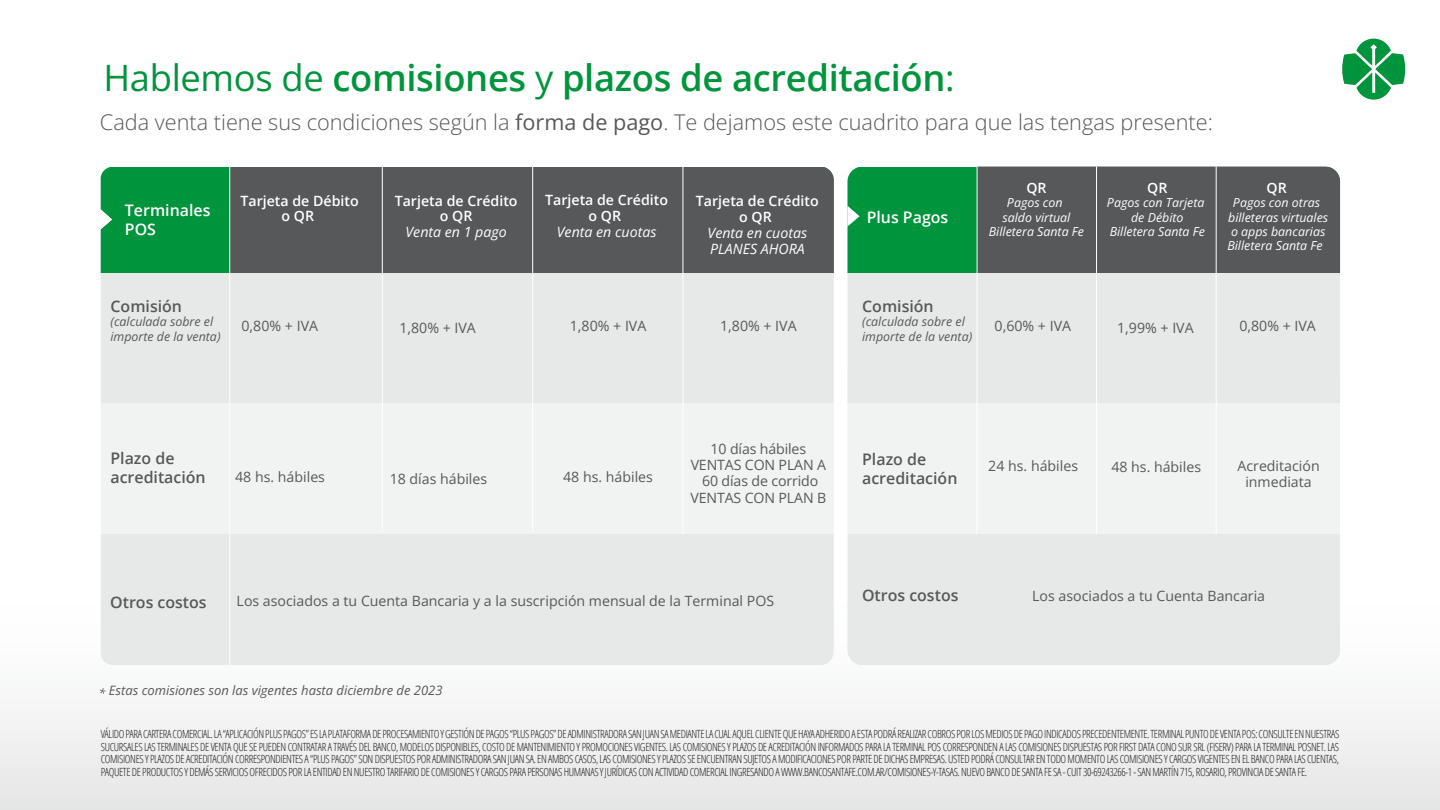
<style>
.page{position:relative;width:1440px;height:810px;background:#fff}
.page>*{position:absolute;margin:0;border:0;box-sizing:border-box;transform-origin:0 0}
.t1{font:600 36.38px "Open Sans";letter-spacing:-.01em;color:#00943d}
.t2{font:300 21.67px "Open Sans";color:#57585a}
.t3{font:600 15.98px/19.1px "Open Sans";color:#57585a}
.t4{font:600 15.98px/19.1px "Open Sans";color:#fff}
.t5{font:14.17px/16.2px "Open Sans";color:#57585a;text-align:center}
.t6{font:600 14.17px/16px "Open Sans";color:#fff;text-align:center}
.t7{font:italic 14.17px/16px "Open Sans";color:#fff}
.t8{font:italic 12.98px "Open Sans";color:#57585a}
.t9{font:italic 12.38px/14.2px "Open Sans";color:#fff;text-align:center}
.t10{font:italic 12.38px/14.9px "Open Sans";color:#57585a}
.t11{font:300 condensed 11.25px/12.8px "Open Sans";letter-spacing:-.035em;color:#231f20;text-align:justify}
.s1{font-weight:400}
</style>
<div class="page">
<div style="left:0;top:587px;width:1440px;height:223px;background:#f1f2f1"></div>
<svg style="left:1342px;top:39px;width:64px;height:61px"></svg>
<div style="left:847px;top:372px;width:493px;height:162px;background:#f1f3f2"></div>
<div style="left:847px;top:534px;width:493px;height:131px;background:#e7e9e8"></div>
<div style="left:847px;top:272px;width:493px;height:131px;background:#e7e9e8"></div>
<div style="left:847px;top:167px;width:493px;height:106px;background:#00943d"></div>
<div style="left:977px;top:167px;width:363px;height:106px;background:#57585a"></div>
<hr style="left:1096px;top:167px;width:1px;height:367px;background:#fff">
<hr style="left:1216px;top:167px;width:1px;height:367px;background:#fff">
<hr style="left:977px;top:167px;width:1px;height:367px;background:#fff">
<svg style="left:847px;top:206px;width:13px;height:21px"></svg>
<svg style="left:100px;top:688px;width:5px;height:6px"></svg>
<div style="left:100px;top:403px;width:734px;height:131px;background:#f1f3f2"></div>
<div style="left:100px;top:534px;width:734px;height:131px;background:#e7e9e8"></div>
<div style="left:100px;top:272px;width:734px;height:131px;background:#e7e9e8"></div>
<div style="left:100px;top:167px;width:734px;height:106px;background:#00943d"></div>
<div style="left:230px;top:167px;width:604px;height:106px;background:#57585a"></div>
<hr style="left:229px;top:167px;width:1px;height:498px;background:#fff">
<hr style="left:382px;top:167px;width:1px;height:365px;background:#fff">
<hr style="left:532px;top:167px;width:1px;height:365px;background:#fff">
<hr style="left:683px;top:167px;width:1px;height:367px;background:#fff">
<svg style="left:100px;top:208px;width:12px;height:24px"></svg>
<h1 class="t1" style="left:104px;top:53px;width:853px"><span class="s1">Hablemos de</span> comisiones <span class="s1">y</span> plazos de acreditación<span class="s1">:</span></h1>
<h2 class="t2" style="left:100px;top:108px;width:1114px">Cada venta tiene sus condiciones según la <span class="s1">forma de pago</span>. Te dejamos este cuadrito para que las tengas presente:</h2>
<h3 class="t4" style="left:125px;top:200px;width:87px">Terminales<br>POS</h3>
<p class="t6" style="left:241px;top:192px;width:120px">Tarjeta de Débito o QR</p>
<p class="t6" style="left:395px;top:192px;width:124px">Tarjeta de Crédito o QR</p>
<p class="t7" style="left:406px;top:224px;width:103px">Venta en 1 pago</p>
<p class="t6" style="left:545px;top:192px;width:124px">Tarjeta de Crédito o QR</p>
<p class="t7" style="left:557px;top:223px;width:101px">Venta en cuotas</p>
<p class="t6" style="left:696px;top:192px;width:124px">Tarjeta de Crédito o QR</p>
<p class="t7" style="left:708px;top:224px;width:101px">Venta en cuotas<br>PLANES AHORA</p>
<h3 class="t4" style="left:867px;top:208px;width:83px">Plus Pagos</h3>
<p class="t6" style="left:1026px;top:180px;width:22px">QR</p>
<p class="t9" style="left:989px;top:195px;width:97px">Pagos con<br>saldo virtual<br>Billetera Santa Fe</p>
<p class="t6" style="left:1147px;top:180px;width:22px">QR</p>
<p class="t9" style="left:1107px;top:195px;width:99px">Pagos con Tarjeta de Débito<br>Billetera Santa Fe</p>
<p class="t6" style="left:1267px;top:180px;width:22px">QR</p>
<p class="t9" style="left:1227px;top:195px;width:102px">Pagos con otras billeteras virtuales o apps bancarias<br>Billetera Santa Fe</p>
<h3 class="t3" style="left:110px;top:296px;width:73px">Comisión</h3>
<p class="t10" style="left:110px;top:314px;width:112px">(calculada sobre el importe de la venta)</p>
<p class="t5" style="left:242px;top:317px;width:78px">0,80% + IVA</p>
<p class="t5" style="left:399px;top:319px;width:78px">1,80% + IVA</p>
<p class="t5" style="left:570px;top:317px;width:78px">1,80% + IVA</p>
<p class="t5" style="left:720px;top:317px;width:78px">1,80% + IVA</p>
<h3 class="t3" style="left:862px;top:296px;width:73px">Comisión</h3>
<p class="t10" style="left:862px;top:314px;width:112px">(calculada sobre el importe de la venta)</p>
<p class="t5" style="left:995px;top:317px;width:78px">0,60% + IVA</p>
<p class="t5" style="left:1117px;top:319px;width:78px">1,99% + IVA</p>
<p class="t5" style="left:1239px;top:317px;width:78px">0,80% + IVA</p>
<h3 class="t3" style="left:110px;top:448px;width:97px">Plazo de acreditación</h3>
<p class="t5" style="left:235px;top:469px;width:91px">48 hs. hábiles</p>
<p class="t5" style="left:390px;top:470px;width:99px">18 días hábiles</p>
<p class="t5" style="left:563px;top:469px;width:91px">48 hs. hábiles</p>
<p class="t5" style="left:691px;top:440px;width:137px">10 días hábiles<br>VENTAS CON PLAN A<br>60 días de corrido<br>VENTAS CON PLAN B</p>
<h3 class="t3" style="left:110px;top:592px;width:98px">Otros costos</h3>
<p class="t5" style="left:237px;top:592px;width:539px">Los asociados a tu Cuenta Bancaria y a la suscripción mensual de la Terminal POS</p>
<p class="t8" style="left:109px;top:682px;width:335px">Estas comisiones son las vigentes hasta diciembre de 2023</p>
<h3 class="t3" style="left:862px;top:449px;width:97px">Plazo de acreditación</h3>
<p class="t5" style="left:988px;top:457px;width:91px">24 hs. hábiles</p>
<p class="t5" style="left:1111px;top:459px;width:91px">48 hs. hábiles</p>
<p class="t5" style="left:1237px;top:457px;width:84px">Acreditación inmediata</p>
<h3 class="t3" style="left:862px;top:586px;width:98px">Otros costos</h3>
<p class="t5" style="left:1032px;top:588px;width:234px">Los asociados a tu Cuenta Bancaria</p>
<p class="t11" style="left:101px;top:727px;width:1240px">VÁLIDO PARA CARTERA COMERCIAL. LA “APLICACIÓN PLUS PAGOS” ES LA PLATAFORMA DE PROCESAMIENTO Y GESTIÓN DE PAGOS “PLUS PAGOS” DE ADMINISTRADORA SAN JUAN SA MEDIANTE LA CUAL AQUEL CLIENTE QUE HAYA ADHERIDO A ESTA PODRÁ REALIZAR COBROS POR LOS MEDIOS DE PAGO INDICADOS PRECEDENTEMENTE. TERMINAL PUNTO DE VENTA POS: CONSULTE EN NUESTRAS SUCURSALES LAS TERMINALES DE VENTA QUE SE PUEDEN CONTRATAR A TRAVÉS DEL BANCO, MODELOS DISPONIBLES, COSTO DE MANTENIMIENTO Y PROMOCIONES VIGENTES. LAS COMISIONES Y PLAZOS DE ACREDITACIÓN INFORMADOS PARA LA TERMINAL POS CORRESPONDEN A LAS COMISIONES DISPUESTAS POR FIRST DATA CONO SUR SRL (FISERV) PARA LA TERMINAL POSNET. LAS COMISIONES Y PLAZOS DE ACREDITACIÓN CORRESPONDIENTES A “PLUS PAGOS” SON DISPUESTOS POR ADMINISTRADORA SAN JUAN SA. EN AMBOS CASOS, LAS COMISIONES Y PLAZOS SE ENCUENTRAN SUJETOS A MODIFICACIONES POR PARTE DE DICHAS EMPRESAS. USTED PODRÁ CONSULTAR EN TODO MOMENTO LAS COMISIONES Y CARGOS VIGENTES EN EL BANCO PARA LAS CUENTAS, PAQUETE DE PRODUCTOS Y DEMÁS SERVICIOS OFRECIDOS POR LA ENTIDAD EN NUESTRO TARIFARIO DE COMISIONES Y CARGOS PARA PERSONAS HUMANAS Y JURÍDICAS CON ACTIVIDAD COMERCIAL INGRESANDO A WWW.BANCOSANTAFE.COM.AR/COMISIONES-Y-TASAS. NUEVO BANCO DE SANTA FE SA - CUIT 30-69243266-1 - SAN MARTÍN 715, ROSARIO, PROVINCIA DE SANTA FE.</p>
</div>
